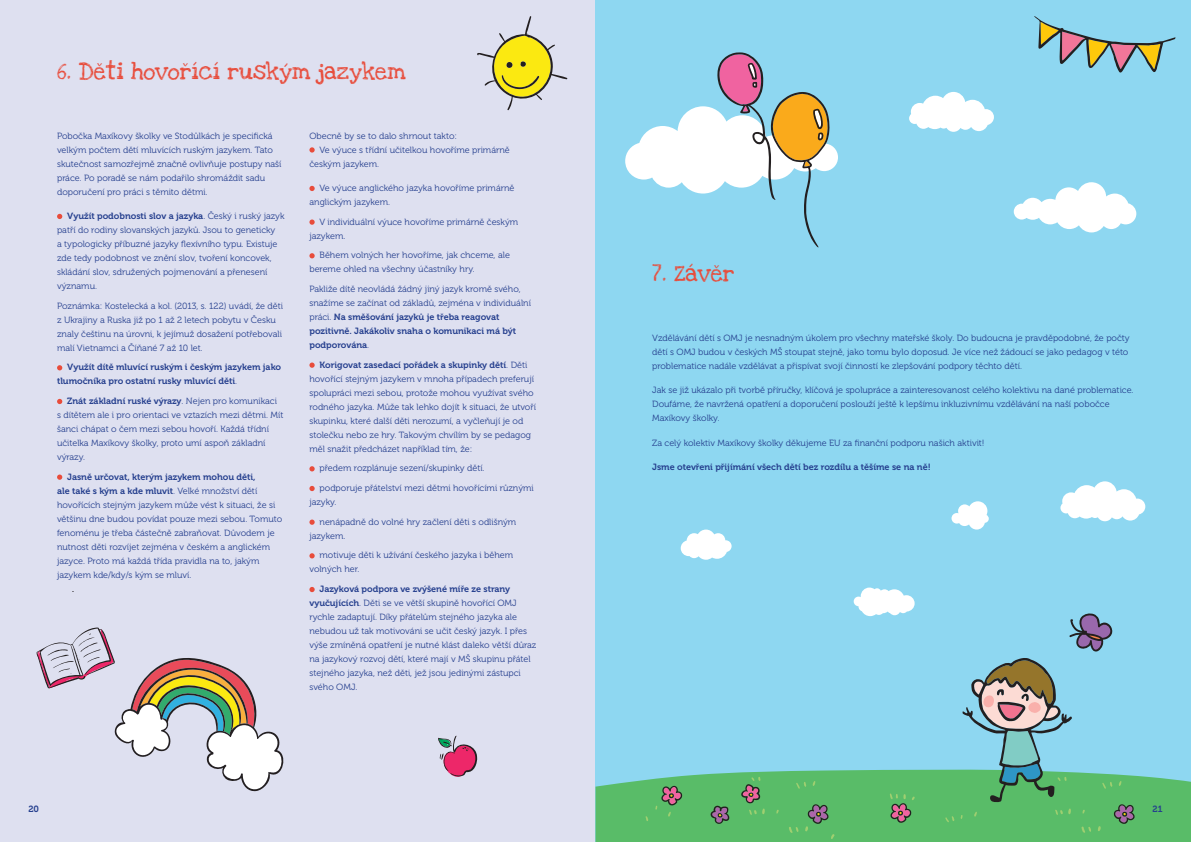
<style>
.page{position:relative;width:1191px;height:842px;background:#fff}
.page>*{position:absolute;margin:0;border:0;box-sizing:border-box;transform-origin:0 0}
.t1{font:24px "Love Ya Like A Sister";color:#e84c3b}
.t2{font:9px/14px "Museo 300";color:#253f8e}
.t3{font:9px/14px "Museo 700";color:#253f8e}
.s1{font-family:"Museo 300"}
.s2{font-family:"Museo 700"}
</style>
<div class="page">
<div style="left:0;top:0;width:595px;height:842px;background:#dee0f0"></div>
<svg style="left:57px;top:214px;width:5px;height:5px"></svg>
<svg style="left:57px;top:365px;width:5px;height:5px"></svg>
<svg style="left:57px;top:399px;width:5px;height:5px"></svg>
<svg style="left:57px;top:474px;width:5px;height:6px"></svg>
<svg style="left:309px;top:147px;width:6px;height:6px"></svg>
<svg style="left:309px;top:186px;width:6px;height:5px"></svg>
<svg style="left:309px;top:219px;width:6px;height:6px"></svg>
<svg style="left:309px;top:253px;width:6px;height:5px"></svg>
<svg style="left:309px;top:362px;width:6px;height:6px"></svg>
<svg style="left:309px;top:466px;width:6px;height:5px"></svg>
<svg style="left:309px;top:486px;width:6px;height:5px"></svg>
<svg style="left:309px;top:519px;width:6px;height:6px"></svg>
<svg style="left:309px;top:553px;width:6px;height:5px"></svg>
<svg style="left:309px;top:587px;width:6px;height:5px"></svg>
<div style="left:595px;top:0;width:596px;height:842px;background:#8ed7f1"></div>
<svg style="left:1034px;top:16px;width:141px;height:57px"></svg>
<div style="left:595px;top:770px;width:596px;height:72px;background:#59bc68"></div>
<svg style="left:788px;top:826px;width:10px;height:7px"></svg>
<svg style="left:805px;top:804px;width:30px;height:35px"></svg>
<svg style="left:796px;top:782px;width:10px;height:7px"></svg>
<svg style="left:812px;top:781px;width:3px;height:5px"></svg>
<svg style="left:645px;top:816px;width:3px;height:5px"></svg>
<svg style="left:655px;top:786px;width:27px;height:31px"></svg>
<svg style="left:741px;top:777px;width:24px;height:38px"></svg>
<svg style="left:710px;top:805px;width:19px;height:19px"></svg>
<svg style="left:1113px;top:804px;width:21px;height:20px"></svg>
<svg style="left:889px;top:793px;width:25px;height:30px"></svg>
<svg style="left:1054px;top:809px;width:8px;height:6px"></svg>
<svg style="left:1068px;top:808px;width:3px;height:6px"></svg>
<svg style="left:1081px;top:826px;width:10px;height:7px"></svg>
<svg style="left:1097px;top:826px;width:3px;height:5px"></svg>
<svg style="left:1102px;top:782px;width:10px;height:7px"></svg>
<svg style="left:1118px;top:781px;width:3px;height:5px"></svg>
<svg style="left:945px;top:816px;width:9px;height:6px"></svg>
<svg style="left:973px;top:811px;width:4px;height:6px"></svg>
<svg style="left:962px;top:658px;width:110px;height:144px"></svg>
<svg style="left:1060px;top:481px;width:85px;height:40px"></svg>
<svg style="left:680px;top:529px;width:51px;height:31px"></svg>
<svg style="left:951px;top:501px;width:37px;height:28px"></svg>
<svg style="left:1013px;top:182px;width:123px;height:50px"></svg>
<svg style="left:853px;top:587px;width:61px;height:29px"></svg>
<svg style="left:909px;top:92px;width:85px;height:40px"></svg>
<svg style="left:625px;top:52px;width:213px;height:195px"></svg>
<svg style="left:36px;top:627px;width:248px;height:165px"></svg>
<svg style="left:438px;top:735px;width:39px;height:42px"></svg>
<svg style="left:477px;top:16px;width:90px;height:95px"></svg>
<svg style="left:1069px;top:613px;width:43px;height:39px"></svg>
<h1 class="t1" style="left:57px;top:57px;width:351px">6. Děti hovořící ruským jazykem</h1>
<p class="t2" style="left:57px;top:129px;width:226px">Pobočka Maxíkovy školky ve Stodůlkách je specifická velkým počtem dětí mluvících ruským jazykem. Tato skutečnost samozřejmě značně ovlivňuje postupy naší práce. Po poradě se nám podařilo shromáždit sadu doporučení pro práci s těmito dětmi.</p>
<p class="t3" style="left:67px;top:209px;width:219px">Využít podobnosti slov a jazyka<span class="s1">. Český i ruský jazyk</span></p>
<p class="t2" style="left:57px;top:223px;width:222px">patří do rodiny slovanských jazyků. Jsou to geneticky a typologicky příbuzné jazyky flexívního typu. Existuje zde tedy podobnost ve znění slov, tvoření koncovek, skládání slov, sdružených pojmenování a přenesení významu.</p>
<p class="t2" style="left:57px;top:299px;width:227px">Poznámka: Kostelecká a kol. (2013, s. 122) uvádí, že děti z Ukrajiny a Ruska již po 1 až 2 letech pobytu v Česku znaly češtinu na úrovni, k jejímuž dosažení potřebovali malí Vietnamci a Číňané 7 až 10 let.</p>
<p class="t3" style="left:57px;top:360px;width:226px;text-indent:10px">Využít dítě mluvící ruským i českým jazykem jako tlumočníka pro ostatní rusky mluvící děti<span class="s1">.</span></p>
<p class="t3" style="left:67px;top:394px;width:211px">Znát základní ruské výrazy<span class="s1">. Nejen pro komunikaci</span></p>
<p class="t2" style="left:57px;top:408px;width:228px">s dítětem ale i pro orientaci ve vztazích mezi dětmi. Mít šanci chápat o čem mezi sebou hovoří. Každá třídní učitelka Maxíkovy školky, proto umí aspoň základní výrazy.</p>
<p class="t3" style="left:57px;top:470px;width:202px;text-align:right">Jasně určovat, kterým jazykem mohou děti, ale také s kým a kde mluvit<span class="s1">. Velké množství dětí</span></p>
<p class="t2" style="left:57px;top:498px;width:227px">hovořících stejným jazykem může vést k situaci, že si většinu dne budou povídat pouze mezi sebou. Tomuto fenoménu je třeba částečně zabraňovat. Důvodem je nutnost děti rozvíjet zejména v českém a anglickém jazyce. Proto má každá třída pravidla na to, jakým jazykem kde/kdy/s kým se mluví.</p>
<p class="t2" style="left:309px;top:129px;width:149px">Obecně by se to dalo shrnout takto:</p>
<p class="t2" style="left:319px;top:143px;width:192px">Ve výuce s třídní učitelkou hovoříme primárně</p>
<p class="t2" style="left:309px;top:157px;width:71px">českým jazykem.</p>
<p class="t2" style="left:309px;top:181px;width:207px;text-indent:10px">Ve výuce anglického jazyka hovoříme primárně anglickým jazykem.</p>
<p class="t2" style="left:309px;top:215px;width:210px;text-indent:10px">V individuální výuce hovoříme primárně českým jazykem.</p>
<p class="t2" style="left:309px;top:248px;width:202px;text-indent:10px">Během volných her hovoříme, jak chceme, ale bereme ohled na všechny účastníky hry.</p>
<p class="t2" style="left:309px;top:282px;width:223px">Pakliže dítě neovládá žádný jiný jazyk kromě svého, snažíme se začínat od základů, zejména v individuální</p>
<p class="t3" style="left:309px;top:310px;width:208px"><span class="s1">práci.</span> Na směšování jazyků je třeba reagovat pozitivně. Jakákoliv snaha o komunikaci má být podporována<span class="s1">.</span></p>
<p class="t3" style="left:319px;top:358px;width:209px">Korigovat zasedací pořádek a skupinky dětí<span class="s1">. Děti</span></p>
<p class="t2" style="left:309px;top:372px;width:228px">hovořící stejným jazykem v mnoha případech preferují spolupráci mezi sebou, protože mohou využívat svého rodného jazyka. Může tak lehko dojít k situaci, že utvoří skupinku, které další děti nerozumí, a vyčleňují je od stolečku nebo ze hry. Takovým chvílím by se pedagog měl snažit předcházet například tím, že:</p>
<p class="t2" style="left:319px;top:459px;width:216px;line-height:19.7px">předem rozplánuje sezení/skupinky dětí.<br>podporuje přátelství mezi dětmi hovořícími různými</p>
<p class="t2" style="left:319px;top:492px;width:198px;line-height:19.7px;text-indent:-10px">jazyky.<br>nenápadně do volné hry začlení děti s odlišným</p>
<p class="t2" style="left:319px;top:526px;width:195px;line-height:19.7px;text-indent:-10px">jazykem.<br>motivuje děti k užívání českého jazyka i během</p>
<p class="t2" style="left:309px;top:563px;width:52px">volných her.</p>
<p class="t3" style="left:319px;top:582px;width:192px">Jazyková podpora ve zvýšené míře ze strany</p>
<p class="t2" style="left:309px;top:596px;width:228px"><span class="s2">vyučujících</span>. Děti se ve větší skupině hovořící OMJ rychle zadaptují. Díky přátelům stejného jazyka ale nebudou už tak motivováni se učit český jazyk. I přes výše zmíněná opatření je nutné klást daleko větší důraz na jazykový rozvoj dětí, které mají v MŠ skupinu přátel stejného jazyka, než děti, jež jsou jedinými zástupci svého OMJ.</p>
<h1 class="t1" style="left:652px;top:259px;width:84px">7. Závěr</h1>
<p class="t2" style="left:652px;top:331px;width:479px">Vzdělávání dětí s OMJ je nesnadným úkolem pro všechny mateřské školy. Do budoucna je pravděpodobné, že počty dětí s OMJ budou v českých MŠ stoupat stejně, jako tomu bylo doposud. Je více než žádoucí se jako pedagog v této problematice nadále vzdělávat a přispívat svojí činností ke zlepšování podpory těchto dětí.</p>
<p class="t2" style="left:652px;top:383px;width:483px">Jak se již ukázalo při tvorbě příručky, klíčová je spolupráce a zainteresovanost celého kolektivu na dané problematice.<br>Doufáme, že navržená opatření a doporučení poslouží ještě k lepšímu inkluzivnímu vzdělávání na naší pobočce<br>Maxíkovy školky.</p>
<p class="t2" style="left:652px;top:436px;width:334px">Za celý kolektiv Maxíkovy školky děkujeme EU za finanční podporu našich aktivit!</p>
<p class="t3" style="left:652px;top:460px;width:280px">Jsme otevřeni přijímání všech dětí bez rozdílu a těšíme se na ně!</p>
<p class="t3" style="left:28px;top:802px;width:12px">20</p>
<p class="t3" style="left:1152px;top:802px;width:12px">21</p>
</div>
